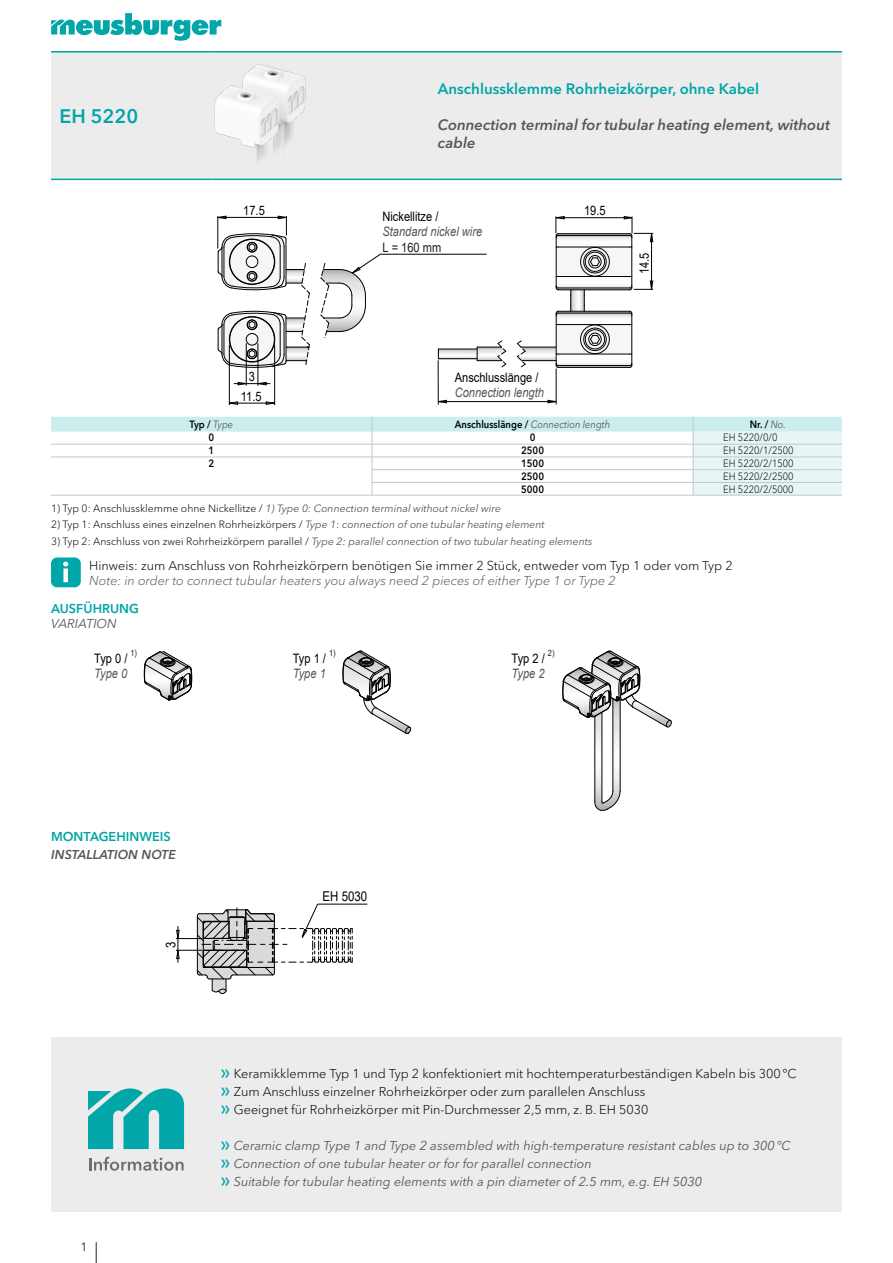
<style>
.page{position:relative;width:893px;height:1263px;background:#fff}
.page>*{position:absolute;margin:0;border:0;box-sizing:border-box;transform-origin:0 0}
.t1{font:600 19.5px "Avenir Next W1 G";color:#00a6a8}
.t2{font:italic 600 15px/18px "Avenir Next W1 G";color:#565656}
.t3{font:600 15px "Avenir Next W1 G";color:#00a6a8}
.t4{font:13.5px "Arial";color:#000;scale:.85 1}
.t5{font:13.05px/19.5px "Arial";color:#000;text-align:center;scale:.85 1}
.t6{font:italic 13.05px "Arial";color:#575756;scale:.85 1}
.t7{font:italic 13.05px "Arial";color:#565656;scale:.85 1}
.t8{font:italic 13.05px "Arial";color:#585757;scale:.85 1}
.t9{font:13.05px "Arial";color:#000001;scale:.85 1}
.t10{font:13.05px "Arial";color:#1b1c1a;scale:.85 1}
.t11{font:300 12.75px/18px "Avenir Next W1 G";color:#000}
.t12{font:italic 12.75px/18px "Avenir Next W1 G";color:#565656}
.t13{font:italic 300 12.75px "Avenir Next W1 G";color:#565656}
.t14{font:600 12.75px "Avenir Next W1 G";color:#00a6a8}
.t15{font:italic 600 12.75px "Avenir Next W1 G";color:#565656}
.t16{font:12px "Avenir Next W1 G";color:#282827}
.t17{font:italic 10.5px "Avenir Next W1 G";color:#565656}
.t18{font:300 10.5px "Avenir Next W1 G";color:#000}
.t19{font:300 10.5px "Avenir Next W1 G";color:#000;scale:.9 1}
.t20{font:600 10.5px "Avenir Next W1 G";color:#000;scale:.9 1}
.t21{font:italic 10.5px "Avenir Next W1 G";color:#565656;scale:.9 1}
.t22{font:8.7px "Arial";color:#1c1e1b;scale:.85 1}
.s1{font-weight:400;font-style:italic;color:#565656}
.s2{font-weight:600;font-style:normal;color:#000}
.s3{font-weight:300;font-style:normal;color:#000}
.s4{font-family:"Meusburger Sonderzeichen";font-weight:400;color:#00a6a8}
.s5{font-family:"Meusburger Sonderzeichen";font-style:normal;color:#00a6a8}
</style>
<div class="page">
<svg style="left:51px;top:13px;width:170px;height:28px"></svg>
<svg style="left:96px;top:1242px;width:1px;height:21px"></svg>
<div style="left:51px;top:53px;width:791px;height:126px;background:#ececed"></div>
<hr style="left:51px;top:51px;width:162px;height:2px;background:#00a6a8">
<hr style="left:213px;top:51px;width:225px;height:2px;background:#00a6a8">
<hr style="left:438px;top:51px;width:404px;height:2px;background:#00a6a8">
<hr style="left:51px;top:179px;width:162px;height:1px;background:#00a6a8">
<hr style="left:213px;top:179px;width:225px;height:1px;background:#00a6a8">
<hr style="left:438px;top:179px;width:404px;height:1px;background:#00a6a8">
<img style="left:213px;top:62px;width:95px;height:107px">
<hr style="left:234px;top:383px;width:36px;height:1px;background:#000">
<svg style="left:259px;top:382px;width:8px;height:3px"></svg>
<svg style="left:238px;top:382px;width:8px;height:3px"></svg>
<hr style="left:246px;top:343px;width:1px;height:42px;background:#000">
<hr style="left:258px;top:343px;width:1px;height:42px;background:#000">
<hr style="left:229px;top:403px;width:46px;height:1px;background:#000">
<svg style="left:230px;top:401px;width:8px;height:4px"></svg>
<svg style="left:266px;top:401px;width:8px;height:4px"></svg>
<hr style="left:229px;top:345px;width:1px;height:60px;background:#000">
<hr style="left:274px;top:345px;width:1px;height:60px;background:#000">
<svg style="left:217px;top:216px;width:93px;height:152px"></svg>
<svg style="left:517px;top:216px;width:136px;height:152px"></svg>
<svg style="left:320px;top:254px;width:187px;height:114px"></svg>
<hr style="left:438px;top:401px;width:118px;height:1px;background:#000">
<svg style="left:548px;top:400px;width:8px;height:3px"></svg>
<svg style="left:439px;top:400px;width:8px;height:3px"></svg>
<hr style="left:438px;top:360px;width:1px;height:45px;background:#000">
<hr style="left:556px;top:369px;width:1px;height:35px;background:#000">
<hr style="left:51px;top:495px;width:321px;height:1px;background:#c5c6c6">
<hr style="left:372px;top:495px;width:321px;height:1px;background:#c5c6c6">
<hr style="left:693px;top:495px;width:149px;height:1px;background:#c5c6c6">
<svg style="left:51px;top:417px;width:791px;height:78px"></svg>
<div style="left:51px;top:557px;width:30px;height:30px;background:#00a6a8;border-radius:6px"></div>
<svg style="left:63px;top:562px;width:5px;height:20px"></svg>
<svg style="left:342px;top:650px;width:69px;height:84px"></svg>
<svg style="left:562px;top:650px;width:110px;height:161px"></svg>
<svg style="left:144px;top:651px;width:48px;height:50px"></svg>
<svg style="left:176px;top:904px;width:177px;height:90px"></svg>
<hr style="left:318px;top:904px;width:49px;height:1px;background:#000">
<div style="left:51px;top:1037px;width:791px;height:175px;background:#ececed"></div>
<svg style="left:89px;top:1157px;width:95px;height:14px"></svg>
<svg style="left:88px;top:1088px;width:96px;height:61px"></svg>
<h1 class="t1" style="left:60px;top:104px;width:80px">EH 5220</h1>
<p class="t3" style="left:438px;top:80px;width:323px">Anschlussklemme Rohrheizkörper, ohne Kabel</p>
<p class="t2" style="left:438px;top:116px;width:394px">Connection terminal for tubular heating element, without cable</p>
<p class="t5" style="left:243px;top:200px;width:27px">17.5</p>
<p class="t5" style="left:584px;top:200px;width:27px">19.5</p>
<p class="t9" style="left:382px;top:207px;width:67px">Nickellitze /</p>
<p class="t6" style="left:382px;top:223px;width:119px">Standard nickel wire</p>
<p class="t10" style="left:382px;top:238px;width:71px">L = 160 mm</p>
<p class="t5" style="left:635px;top:274px;width:27px;rotate:-90deg">14.5</p>
<p class="t5" style="left:241px;top:367px;width:26px">3<br>11.5</p>
<p class="t5" style="left:455px;top:368px;width:100px">Anschlusslänge /</p>
<p class="t7" style="left:455px;top:384px;width:106px">Connection length</p>
<p class="t20" style="left:190px;top:418px;width:50px">Typ / <span class="s1">Type</span></p>
<p class="t21" style="left:455px;top:418px;width:174px"><span class="s2">Anschlusslänge /</span> Connection length</p>
<p class="t20" style="left:750px;top:418px;width:41px">Nr. / <span class="s1">No.</span></p>
<p class="t20" style="left:209px;top:431px;width:8px">0</p>
<p class="t20" style="left:530px;top:431px;width:8px">0</p>
<p class="t19" style="left:723px;top:432px;width:62px">EH 5220/0/0</p>
<p class="t20" style="left:209px;top:444px;width:8px">1</p>
<p class="t20" style="left:521px;top:444px;width:27px">2500</p>
<p class="t19" style="left:723px;top:444px;width:80px">EH 5220/1/2500</p>
<p class="t20" style="left:209px;top:457px;width:8px">2</p>
<p class="t20" style="left:521px;top:457px;width:27px">1500</p>
<p class="t19" style="left:723px;top:457px;width:80px">EH 5220/2/1500</p>
<p class="t20" style="left:521px;top:470px;width:27px">2500</p>
<p class="t19" style="left:723px;top:470px;width:80px">EH 5220/2/2500</p>
<p class="t20" style="left:521px;top:482px;width:27px">5000</p>
<p class="t19" style="left:723px;top:483px;width:80px">EH 5220/2/5000</p>
<p class="t17" style="left:51px;top:502px;width:451px"><span class="s3">1) Typ 0: Anschlussklemme ohne Nickellitze /</span> 1) Type 0: Connection terminal without nickel wire</p>
<p class="t18" style="left:51px;top:518px;width:495px">2) Typ 1: Anschluss eines einzelnen Rohrheizkörpers / <span class="s1">Type 1: connection of one tubular heating element</span></p>
<p class="t17" style="left:51px;top:535px;width:543px"><span class="s3">3) Typ 2: Anschluss von zwei Rohrheizkörpern parallel /</span> Type 2: parallel connection of two tubular heating elements</p>
<p class="t11" style="left:89px;top:556px;width:645px">Hinweis: zum Anschluss von Rohrheizkörpern benötigen Sie immer 2 Stück, entweder vom Typ 1 oder vom Typ 2</p>
<p class="t13" style="left:89px;top:573px;width:528px">Note: in order to connect tubular heaters you always need 2 pieces of either Type 1 or Type 2</p>
<p class="t14" style="left:51px;top:601px;width:90px">AUSFÜHRUNG</p>
<p class="t12" style="left:51px;top:615px;width:67px">VARIATION</p>
<p class="t5" style="left:293px;top:649px;width:41px">Typ 1 /</p>
<p class="t22" style="left:329px;top:647px;width:9px">1)</p>
<p class="t22" style="left:548px;top:647px;width:9px">2)</p>
<p class="t22" style="left:130px;top:647px;width:9px">1)</p>
<p class="t5" style="left:512px;top:649px;width:41px">Typ 2 /</p>
<p class="t5" style="left:94px;top:649px;width:41px">Typ 0 /</p>
<p class="t8" style="left:94px;top:665px;width:40px">Type 0</p>
<p class="t8" style="left:293px;top:665px;width:40px">Type 1</p>
<p class="t8" style="left:512px;top:665px;width:40px">Type 2</p>
<p class="t14" style="left:51px;top:829px;width:121px">MONTAGEHINWEIS</p>
<p class="t15" style="left:51px;top:847px;width:126px">INSTALLATION NOTE</p>
<p class="t4" style="left:161px;top:947px;width:9px;rotate:-90deg">3</p>
<p class="t4" style="left:323px;top:887px;width:54px">EH 5030</p>
<p class="t16" style="left:80px;top:1240px;width:8px">1</p>
<p class="t11" style="left:221px;top:1064px;width:577px"><span class="s4">F</span> Keramikklemme Typ 1 und Typ 2 konfektioniert mit hochtemperaturbeständigen Kabeln bis 300°C<br><span class="s4">F</span> Zum Anschluss einzelner Rohrheizkörper oder zum parallelen Anschluss<br><span class="s4">F</span> Geeignet für Rohrheizkörper mit Pin-Durchmesser 2,5 mm, z. B. EH 5030</p>
<p class="t12" style="left:221px;top:1136px;width:571px"><span class="s5">F</span> Ceramic clamp Type 1 and Type 2 assembled with high-temperature resistant cables up to 300°C<br><span class="s5">F</span> Connection of one tubular heater or for for parallel connection<br><span class="s5">F</span> Suitable for tubular heating elements with a pin diameter of 2.5 mm, e.g. EH 5030</p>
</div>
